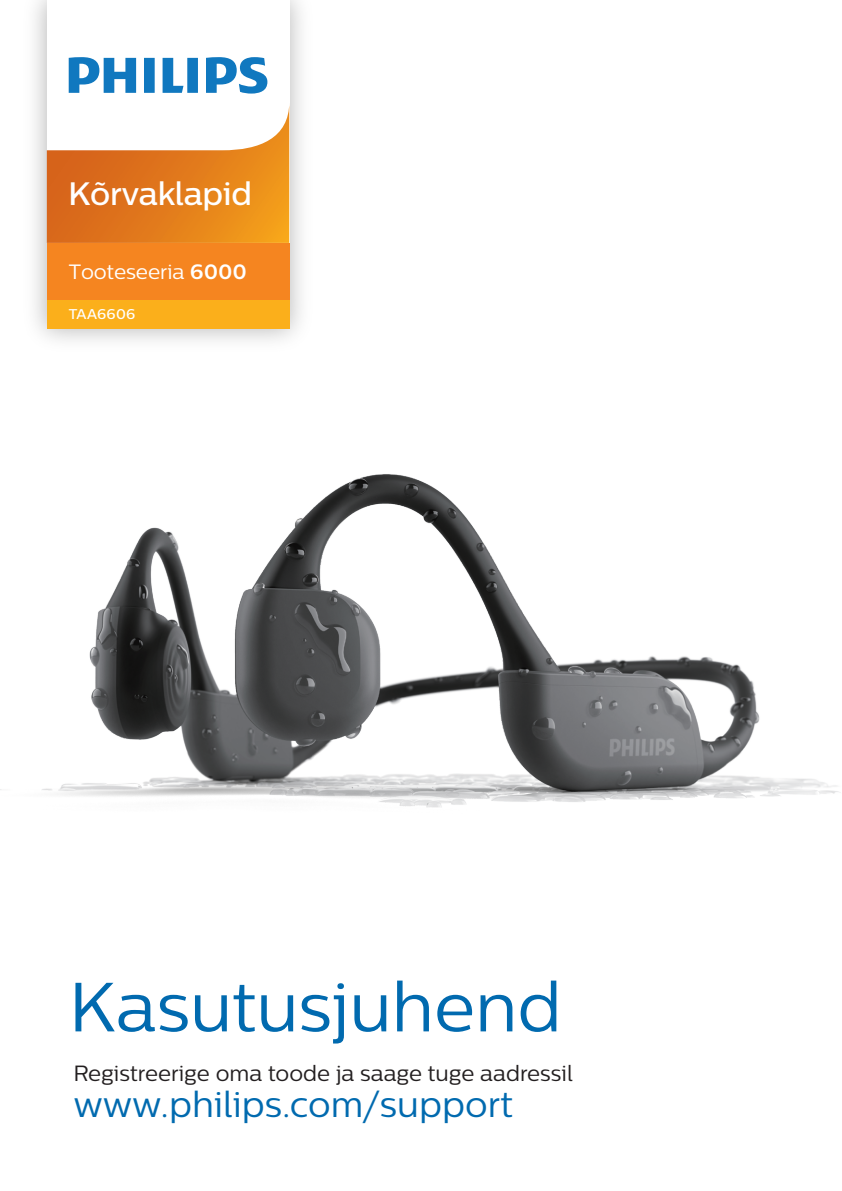
<style>
.page{position:relative;width:842px;height:1191px;background:#fff}
.page>*{position:absolute;margin:0;border:0;box-sizing:border-box;transform-origin:0 0}
.t1{font:69.4px "Centrale Sans";color:#016aaf}
.t2{font:36px "Centrale Sans";color:#016aaf}
.t3{font:500 32.4px "Centrale Sans";letter-spacing:-.01em;color:#fff}
.t4{font:22px "Centrale Sans";color:#231f20}
.t5{font:20.6px "Centrale Sans";letter-spacing:-.005em;color:#fff}
.t6{font:500 14.2px "Centrale Sans";letter-spacing:.01em;color:#fff}
.s1{font-weight:700}
</style>
<div class="page">
<img style="left:34px;top:0;width:268px;height:341px">
<div style="left:47px;top:0;width:242px;height:329px;background:#fff"></div>
<svg style="left:47px;top:108px;width:242px;height:135px"></svg>
<svg style="left:69px;top:57px;width:198px;height:37px"></svg>
<div style="left:47px;top:243px;width:242px;height:57px;background:#f58520"></div>
<div style="left:47px;top:300px;width:242px;height:29px;background:#fbaf1b"></div>
<img style="left:0;top:474px;width:839px;height:334px">
<h3 class="t3" style="left:68px;top:174px;width:185px">Kõrvaklapid</h3>
<p class="t5" style="left:69px;top:260px;width:180px">Tooteseeria <span class="s1">6000</span></p>
<p class="t6" style="left:69px;top:306px;width:68px">TAA6606</p>
<h1 class="t1" style="left:69px;top:967px;width:495px">Kasutusjuhend</h1>
<p class="t4" style="left:73px;top:1061px;width:501px">Registreerige oma toode ja saage tuge aadressil</p>
<h2 class="t2" style="left:73px;top:1084px;width:441px">www.philips.com/support</h2>
</div>
